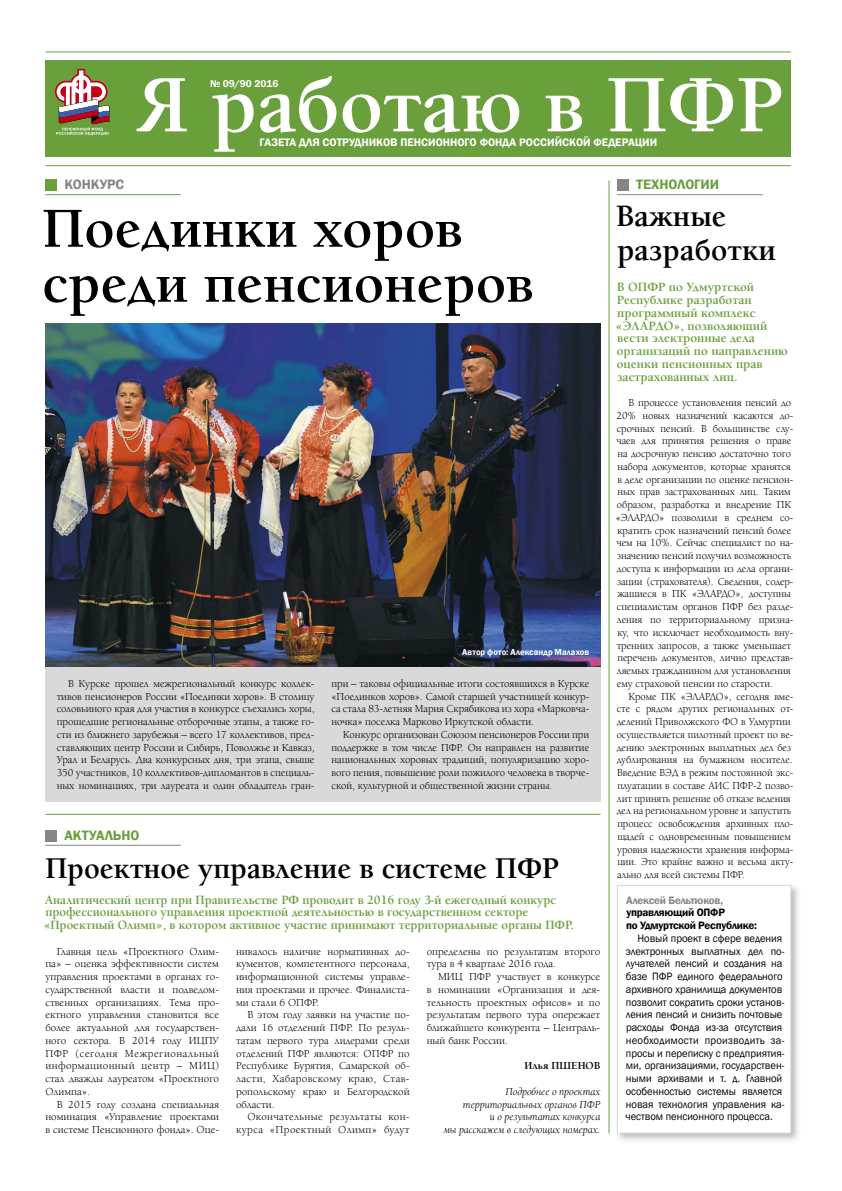
<style>
.page{position:relative;width:842px;height:1191px;background:#fff}
.page>*{position:absolute;margin:0;border:0;box-sizing:border-box;transform-origin:0 0}
.t1{font:700 83.6px "Alliance C";color:#fff}
.t2{font:700 58px/55px "Alliance C";letter-spacing:.005em;color:#000}
.t3{font:700 32px/34px "Alliance C";letter-spacing:.005em;color:#000}
.t4{font:700 31px "Alliance C";color:#000}
.t5{font:600 14px "Franklin Gothic";color:#69a03c}
.t6{font:600 14px "Franklin Gothic";color:#868685}
.t7{font:700 13px/12.8px "Alliance C";color:#69a03c}
.t8{font:600 11.2px "Franklin Gothic";color:#fff}
.t9{font:11px/12.8px "Alliance C";letter-spacing:-.005em;color:#000;text-align:justify}
.t10{font:11px/12.8px "Alliance C";letter-spacing:-.005em;color:#000;scale:.96 1}
.t11{font:11px/12.8px "Franklin Gothic";letter-spacing:-.005em;color:#000}
.t12{font:italic 11px/12.8px "Alliance C";letter-spacing:-.005em;color:#000;text-align:right}
.t13{font:11px/12.8px "Alliance C";letter-spacing:.03em;color:#000;text-align:right}
.t14{font:600 11px/12.8px "Franklin Gothic";letter-spacing:-.02em;color:#000}
.t15{font:600 11px "Franklin Gothic";letter-spacing:-.02em;color:#868685}
.t16{font:700 11px "Alliance C";color:#000}
.t17{font:600 10.2px "Franklin Gothic";color:#fff}
.t18{font:600 9px "Franklin Gothic";letter-spacing:.01em;color:#fff;scale:.96 1}
</style>
<div class="page">
<hr style="left:45px;top:51px;width:746px;height:1px;background:#69a03c">
<hr style="left:45px;top:165px;width:746px;height:1px;background:#69a03c">
<div style="left:45px;top:60px;width:746px;height:96px;background:#69a03c"></div>
<svg style="left:55px;top:69px;width:54px;height:66px"></svg>
<hr style="left:45px;top:194px;width:136px;height:1px;background:#69a03c">
<div style="left:45px;top:180px;width:12px;height:11px;background:#69a03c"></div>
<hr style="left:45px;top:845px;width:136px;height:1px;background:#868685">
<div style="left:45px;top:830px;width:12px;height:12px;background:#868685"></div>
<hr style="left:45px;top:814px;width:556px;height:1px;background:#69a03c">
<img style="left:45px;top:323px;width:556px;height:344px">
<img style="left:617px;top:885px;width:182px;height:256px">
<div style="left:617px;top:885px;width:174px;height:248px;background:#fff"></div>
<div style="left:617px;top:885px;width:174px;height:248px;border:1px solid #d9d9d9"></div>
<div style="left:45px;top:667px;width:556px;height:135px;background:#d9d9d9"></div>
<hr style="left:617px;top:194px;width:146px;height:1px;background:#868685">
<div style="left:617px;top:180px;width:12px;height:11px;background:#868685"></div>
<hr style="left:609px;top:181px;width:1px;height:953px;background:#69a03c">
<h1 class="t1" style="left:136px;top:69px;width:648px">Я работаю в ПФР</h1>
<p class="t17" style="left:210px;top:78px;width:70px">№ 09/90 2016</p>
<p class="t8" style="left:260px;top:136px;width:399px">ГАЗЕТА ДЛЯ СОТРУДНИКОВ ПЕНСИОННОГО ФОНДА РОССИЙСКОЙ ФЕДЕРАЦИИ</p>
<p class="t6" style="left:64px;top:176px;width:61px">КОНКУРС</p>
<h2 class="t2" style="left:42px;top:205px;width:493px">Поединки хоров среди пенсионеров</h2>
<p class="t18" style="left:462px;top:647px;width:134px">Автор фото: Александр Малахов</p>
<p class="t9" style="left:57px;top:678px;width:259px;text-indent:11px">В Курске прошел межрегиональный конкурс коллек&shy;тивов пенсионеров России «Поединки хоров». В столицу соловьиного края для участия в конкурсе съехались хоры, прошедшие региональные отборочные этапы, а также го&shy;сти из ближнего зарубежья – всего 17 коллективов, пред&shy;ставляющих центр России и Сибирь, Поволжье и Кавказ, Урал и Беларусь. Два конкурсных дня, три этапа, свыше 350 участников, 10 коллективов-дипломантов в специаль&shy;ных номинациях, три лауреата и один обладатель гран-</p>
<p class="t9" style="left:332px;top:678px;width:259px">при – таковы официальные итоги состоявшихся в Курске «Поединков хоров». Самой старшей участницей конкур&shy;са стала 83-летняя Мария Скрябикова из хора «Марковча&shy;ночка» поселка Марково Иркутской области.</p>
<p class="t9" style="left:332px;top:729px;width:259px;text-indent:11px">Конкурс организован Союзом пенсионеров России при поддержке в том числе ПФР. Он направлен на развитие национальных хоровых традиций, популяризацию хоро&shy;вого пения, повышение роли пожилого человека в творче&shy;ской, культурной и общественной жизни страны.</p>
<p class="t5" style="left:64px;top:827px;width:77px">АКТУАЛЬНО</p>
<h3 class="t4" style="left:45px;top:855px;width:515px">Проектное управление в системе ПФР</h3>
<p class="t7" style="left:44px;top:894px;width:532px">Аналитический центр при Правительстве РФ проводит в 2016 году 3-й ежегодный конкурс профессионального управления проектной деятельностью в государственном секторе «Проектный Олимп», в котором активное участие принимают территориальные органы ПФР.</p>
<p class="t9" style="left:45px;top:946px;width:175px;text-indent:11px">Главная цель «Проектного Олим&shy;па» – оценка эффективности систем управления проектами в органах го&shy;сударственной власти и подведом&shy;ственных организациях. Тема про&shy;ектного управления становится все более актуальной для государствен&shy;ного сектора. В 2014 году ИЦПУ ПФР (сегодня Межрегиональный информационный центр – МИЦ) стал дважды лауреатом «Проектного Олимпа».</p>
<p class="t9" style="left:45px;top:1099px;width:175px;text-indent:11px">В 2015 году создана специальная номинация «Управление проектами в системе Пенсионного фонда». Оце-</p>
<p class="t9" style="left:236px;top:946px;width:175px">нивалось наличие нормативных до&shy;кументов, компетентного персонала, информационной системы управле&shy;ния проектами и прочее. Финалиста&shy;ми стали 6 ОПФР.</p>
<p class="t9" style="left:236px;top:1009px;width:175px;text-indent:11px">В этом году заявки на участие по&shy;дали 16 отделений ПФР. По резуль&shy;татам первого тура лидерами среди отделений ПФР являются: ОПФР по Республике Бурятия, Самарской об&shy;ласти, Хабаровскому краю, Став&shy;ропольскому краю и Белгородской области.</p>
<p class="t13" style="left:236px;top:1112px;width:175px">Окончательные результаты кон&shy;курса «Проектный Олимп» будут</p>
<p class="t9" style="left:427px;top:946px;width:175px">определены по результатам второго тура в 4 квартале 2016 года.</p>
<p class="t9" style="left:427px;top:971px;width:175px;text-indent:11px">МИЦ ПФР участвует в конкурсе в номинации «Организация и дея&shy;тельность проектных офисов» и по результатам первого тура опережает ближайшего конкурента – Централь&shy;ный банк России.</p>
<p class="t16" style="left:525px;top:1061px;width:77px">Илья ПШЕНОВ</p>
<p class="t12" style="left:444px;top:1086px;width:158px">Подробнее о проектах территориальных органов ПФР<br>и о результатах конкурса<br>мы расскажем в следующих номерах.</p>
<p class="t5" style="left:636px;top:176px;width:84px">ТЕХНОЛОГИИ</p>
<h3 class="t3" style="left:616px;top:201px;width:162px">Важные разработки</h3>
<p class="t7" style="left:616px;top:282px;width:174px">В ОПФР по Удмуртской<br>Республике разработан программный комплекс «ЭЛАРДО», позволяющий вести электронные дела организаций по направлению оценки пенсионных прав застрахованных лиц.</p>
<p class="t9" style="left:616px;top:397px;width:179px;text-align:left;text-indent:13px">В процессе установления пенсий до 20% новых назначений касаются до&shy;срочных пенсий. В большинстве слу&shy;чаев для принятия решения о праве на досрочную пенсию достаточно того набора документов, которые хранятся в деле организации по оценке пенсион&shy;ных прав застрахованных лиц. Таким образом, разработка и внедрение ПК «ЭЛАРДО» позволили в среднем со&shy;кратить срок назначений пенсий более чем на 10%. Сейчас специалист по на&shy;значению пенсий получил возможность доступа к информации из дела органи&shy;зации (страхователя). Сведения, содер&shy;жащиеся в ПК «ЭЛАРДО», доступны специалистам органов ПФР без разде&shy;ления по территориальному призна&shy;ку, что исключает необходимость вну&shy;тренних запросов, а также уменьшает перечень документов, лично представ&shy;ляемых гражданином для установления ему страховой пенсии по старости.</p>
<p class="t10" style="left:617px;top:691px;width:185px;text-indent:12px">Кроме ПК «ЭЛАРДО», cегодня вме&shy;сте с рядом других региональных от&shy;делений Приволжского ФО в Удмуртии осуществляется пилотный проект по ве&shy;дению электронных выплатных дел без дублирования на бумажном носителе.<br>Введение ВЭД в режим постоянной экс&shy;плуатации в составе АИС ПФР-2 позво&shy;лит принять решение об отказе ведения дел на региональном уровне и запустить процесс освобождения архивных пло&shy;щадей с одновременным повышением уровня надежности хранения информа&shy;ции. Это крайне важно и весьма акту&shy;ально для всей системы ПФР.</p>
<p class="t15" style="left:626px;top:894px;width:99px">Алексей Бельтюков,</p>
<p class="t14" style="left:626px;top:906px;width:132px">управляющий ОПФР<br>по Удмуртской Республике:</p>
<p class="t11" style="left:626px;top:932px;width:160px;text-indent:12px">Новый проект в сфере ведения электронных выплатных дел по&shy;лучателей пенсий и создания на базе ПФР единого федерального архивного хранилища документов позволит сократить сроки установ&shy;ления пенсий и снизить почтовые расходы Фонда из-за отсутствия необходимости производить за&shy;просы и переписку с предприятия&shy;ми, организациями, государствен&shy;ными архивами и т. д. Главной особенностью системы является новая технология управления ка&shy;чеством пенсионного процесса.</p>
</div>
